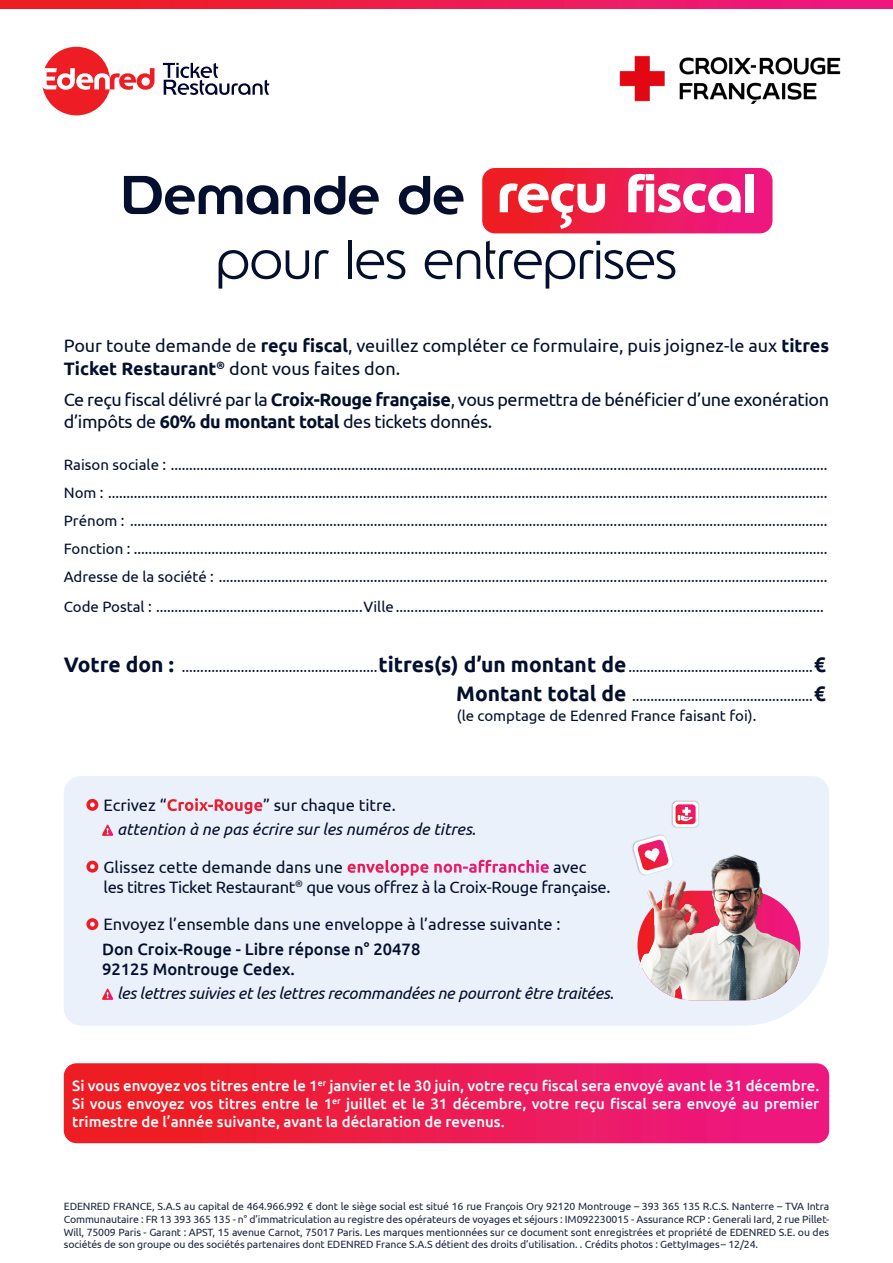
<style>
.page{position:relative;width:893px;height:1263px;background:#fff}
.page>*{position:absolute;margin:0;border:0;box-sizing:border-box;transform-origin:0 0}
.t1{font:300 54px "Edenred";color:#030f2c}
.t2{font:700 54px "Edenred";color:#fff}
.t3{font:500 54px "Edenred";color:#030f2c}
.t4{font:18px/22.5px "Ubuntu";letter-spacing:-.02em;color:#030f2c}
.t5{font:18px/22.5px "Ubuntu";color:#030f2c}
.t6{font:16.5px/20.2px "Ubuntu";letter-spacing:-.02em;color:#030f2c}
.t7{font:italic 16.5px "Ubuntu";letter-spacing:-.015em;color:#030f2c}
.t8{font:16.5px "Ubuntu";color:#030f2c}
.t9{font:500 16.5px/20.2px "Ubuntu";color:#030f2c}
.t10{font:15px "Ubuntu";color:#030f2c}
.t11{font:500 15px/18px "Ubuntu";color:#fff;text-align:justify}
.t12{font:10.5px/12.6px "Ubuntu";letter-spacing:-.01em;color:#1d2741;text-align:justify}
.s1{font-weight:700}
.s2{font-weight:700;font-size:21px}
.s3{font-weight:700;color:#fff}
</style>
<div class="page">
<svg style="left:43px;top:47px;width:111px;height:68px"></svg>
<svg style="left:163px;top:63px;width:106px;height:32px"></svg>
<img style="left:619px;top:55px;width:222px;height:49px">
<svg style="left:482px;top:168px;width:290px;height:65px;background:#ed1d51"></svg>
<svg style="left:0;top:0;width:893px;height:9px;background:#ed1b4f"></svg>
<svg style="left:64px;top:1063px;width:765px;height:80px;background:#ed1c50"></svg>
<div style="left:64px;top:776px;width:765px;height:249px;background:#ebf1fa"></div>
<svg style="left:102px;top:824px;width:12px;height:12px"></svg>
<svg style="left:102px;top:988px;width:12px;height:12px"></svg>
<img style="left:637px;top:891px;width:163px;height:109px;border-radius:55px">
<img style="left:637px;top:846px;width:152px;height:121px">
<svg style="left:629px;top:832px;width:48px;height:46px"></svg>
<div style="left:671px;top:800px;width:28px;height:28px;background:#000;opacity:.3"></div>
<div style="left:673px;top:802px;width:25px;height:25px;background:#fff;border-radius:5px"></div>
<svg style="left:675px;top:804px;width:21px;height:20px"></svg>
<svg style="left:86px;top:799px;width:12px;height:12px"></svg>
<svg style="left:86px;top:860px;width:12px;height:12px"></svg>
<svg style="left:86px;top:918px;width:12px;height:12px"></svg>
<p class="t3" style="left:120px;top:158px;width:346px">Demande de</p>
<p class="t2" style="left:497px;top:156px;width:261px">reçu fiscal</p>
<p class="t1" style="left:216px;top:224px;width:462px">pour les entreprises</p>
<p class="t5" style="left:64px;top:334px;width:767px">Pour toute demande de <span class="s1">reçu fiscal</span>, veuillez compléter ce formulaire, puis joignez-le aux <span class="s1">titres<br>Ticket Restaurant</span><sup>®</sup> dont vous faites don.</p>
<p class="t4" style="left:64px;top:387px;width:767px">Ce reçu fiscal délivré par la <span class="s1">Croix-Rouge française</span>, vous permettra de bénéficier d’une exonération d’impôts de <span class="s1">60% du montant total</span> des tickets donnés.</p>
<p class="t10" style="left:64px;top:455px;width:765px">Raison sociale : ..................................................................................................................................................................................</p>
<p class="t10" style="left:64px;top:483px;width:765px">Nom : ...................................................................................................................................................................................................</p>
<p class="t10" style="left:64px;top:511px;width:765px">Prénom : .............................................................................................................................................................................................</p>
<p class="t10" style="left:64px;top:539px;width:765px">Fonction : ............................................................................................................................................................................................</p>
<p class="t10" style="left:64px;top:567px;width:765px">Adresse de la société : .....................................................................................................................................................................</p>
<p class="t10" style="left:64px;top:597px;width:762px">Code Postal : ........................................................Ville....................................................................................................................</p>
<p class="t10" style="left:64px;top:658px;width:763px"><span class="s2">Votre don :</span> .....................................................<span class="s2">titres(s) d’un montant de</span>..................................................<span class="s2">€</span></p>
<p class="t10" style="left:456px;top:686px;width:371px"><span class="s2">Montant total de</span> .................................................<span class="s2">€</span></p>
<p class="t10" style="left:457px;top:706px;width:301px">(le comptage de Edenred France faisant foi).</p>
<p class="t8" style="left:104px;top:795px;width:294px">Ecrivez “<span class="s3">Croix-Rouge</span>” sur chaque titre.</p>
<p class="t7" style="left:117px;top:819px;width:360px">attention à ne pas écrire sur les numéros de titres.</p>
<p class="t6" style="left:104px;top:856px;width:508px">Glissez cette demande dans une <span class="s3">enveloppe non-affranchie</span> avec les titres Ticket Restaurant<sup>®</sup> que vous offrez à la Croix-Rouge française.</p>
<p class="t8" style="left:104px;top:914px;width:459px">Envoyez l’ensemble dans une enveloppe à l’adresse suivante :</p>
<p class="t9" style="left:102px;top:938px;width:320px">Don Croix-Rouge - Libre réponse n° 20478<br>92125 Montrouge Cedex.</p>
<p class="t7" style="left:117px;top:983px;width:498px">les lettres suivies et les lettres recommandées ne pourront être traitées.</p>
<p class="t11" style="left:72px;top:1076px;width:749px">Si vous envoyez vos titres entre le 1<sup>er</sup> janvier et le 30 juin, votre reçu fiscal sera envoyé avant le 31 décembre.<br>Si vous envoyez vos titres entre le 1<sup>er</sup> juillet et le 31 décembre, votre reçu fiscal sera envoyé au premier trimestre de l’année suivante, avant la déclaration de revenus.</p>
<p class="t12" style="left:64px;top:1200px;width:767px">EDENRED FRANCE, S.A.S au capital de 464.966.992 € dont le siège social est situé 16 rue François Ory 92120 Montrouge – 393 365 135 R.C.S. Nanterre – TVA Intra Communautaire : FR 13 393 365 135 - n° d’immatriculation au registre des opérateurs de voyages et séjours : IM092230015 - Assurance RCP : Generali Iard, 2 rue Pillet-Will, 75009 Paris - Garant : APST, 15 avenue Carnot, 75017 Paris. Les marques mentionnées sur ce document sont enregistrées et propriété de EDENRED S.E. ou des sociétés de son groupe ou des sociétés partenaires dont EDENRED France S.A.S détient des droits d’utilisation. . Crédits photos : GettyImages– 12/24.</p>
</div>
